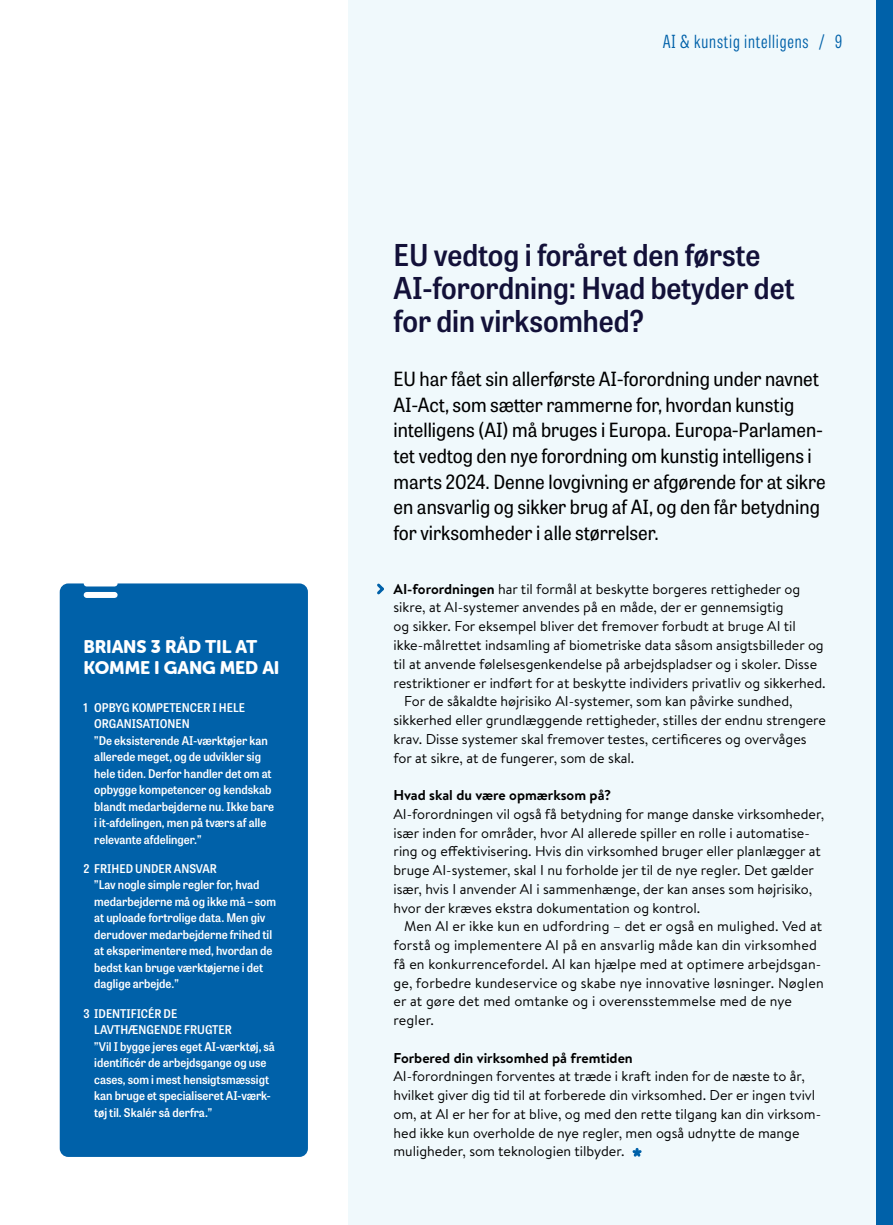
<style>
.page{position:relative;width:893px;height:1225px;background:#fff}
.page>*{position:absolute;margin:0;border:0;box-sizing:border-box;transform-origin:0 0}
.t1{font:30px/33px "Tablet Gothic Narrow Sb";color:#131139}
.t2{font:19.5px/25.5px "Tablet Gothic Narrow";color:#000}
.t3{font:18px/21px "Museo Sans Rounded 900";letter-spacing:-.01em;color:#fff}
.t4{font:300 18px "Tablet Gothic Compressed";letter-spacing:.05em;color:#0061a9}
.t5{font:14.25px/18.8px "Brandon Text";color:#000}
.t6{font:700 14.25px "Brandon Text";color:#000}
.t7{font:12px/16.5px "Tablet Gothic Narrow Sb";color:#fff}
.s1{font-weight:700}
</style>
<div class="page">
<div style="left:349px;top:0;width:544px;height:1225px;background:#f0f9fc"></div>
<div style="left:60px;top:583px;width:248px;height:574px;background:#0061a9;border-radius:9px"></div>
<div style="left:87px;top:580px;width:28px;height:6px;background:#fff"></div>
<div style="left:87px;top:592px;width:28px;height:6px;background:#fff"></div>
<div style="left:876px;top:0;width:17px;height:1225px;background:#0061a9"></div>
<svg style="left:377px;top:583px;width:7px;height:12px"></svg>
<svg style="left:632px;top:1148px;width:10px;height:8px"></svg>
<p class="t3" style="left:84px;top:636px;width:197px">BRIANS 3 RÅD TIL AT<br>KOMME I GANG MED AI</p>
<p class="t7" style="left:94px;top:698px;width:181px;text-indent:-11px">1 OPBYG KOMPETENCER I HELE<br>ORGANISATIONEN<br>”De eksisterende AI-værktøjer kan allerede meget, og de udvikler sig hele tiden. Derfor handler det om at opbygge kompetencer og kendskab blandt medarbejderne nu. Ikke bare i it-afdelingen, men på tværs af alle relevante afdelinger.”</p>
<p class="t7" style="left:94px;top:860px;width:183px;text-indent:-11px">2 FRIHED UNDER ANSVAR<br>”Lav nogle simple regler for, hvad medarbejderne må og ikke må – som at uploade fortrolige data. Men giv derudover medarbejderne frihed til at eksperimentere med, hvordan de bedst kan bruge værktøjerne i det daglige arbejde.”</p>
<p class="t7" style="left:94px;top:1004px;width:182px;text-indent:-11px">3 IDENTIFICÉR DE<br>LAVTHÆNGENDE FRUGTER<br>”Vil I bygge jeres eget AI-værktøj, så identificér de arbejdsgange og use cases, som i mest hensigtsmæssigt kan bruge et specialiseret AI-værk&shy;tøj til. Skalér så derfra.”</p>
<p class="t4" style="left:663px;top:29px;width:181px">AI &amp; kunstig intelligens / 9</p>
<h1 class="t1" style="left:394px;top:238px;width:403px">EU vedtog i foråret den første<br>AI-forordning: Hvad betyder det for din virksomhed?</h1>
<p class="t2" style="left:393px;top:366px;width:434px">EU har fået sin allerførste AI-forordning under navnet AI-Act, som sætter rammerne for, hvordan kunstig intelligens (AI) må bruges i Europa. Europa-Parlamen&shy;tet vedtog den nye forordning om kunstig intelligens i marts 2024. Denne lovgivning er afgørende for at sikre en ansvarlig og sikker brug af AI, og den får betydning for virksomheder i alle størrelser.</p>
<p class="t5" style="left:393px;top:579px;width:408px"><span class="s1">AI-forordningen</span> har til formål at beskytte borgeres rettigheder og</p>
<p class="t5" style="left:393px;top:597px;width:392px">sikre, at AI-systemer anvendes på en måde, der er gennemsigtig</p>
<p class="t5" style="left:393px;top:616px;width:404px">og sikker. For eksempel bliver det fremover forbudt at bruge AI til</p>
<p class="t5" style="left:393px;top:635px;width:432px">ikke-målrettet indsamling af biometriske data såsom ansigtsbilleder og</p>
<p class="t5" style="left:393px;top:654px;width:425px">til at anvende følelsesgenkendelse på arbejdspladser og i skoler. Disse</p>
<p class="t5" style="left:393px;top:672px;width:434px">restriktioner er indført for at beskytte individers privatliv og sikkerhed.</p>
<p class="t5" style="left:404px;top:691px;width:390px">For de såkaldte højrisiko AI-systemer, som kan påvirke sundhed,</p>
<p class="t5" style="left:393px;top:710px;width:434px">sikkerhed eller grundlæggende rettigheder, stilles der endnu strengere</p>
<p class="t5" style="left:393px;top:729px;width:415px">krav. Disse systemer skal fremover testes, certificeres og overvåges</p>
<p class="t5" style="left:393px;top:747px;width:242px">for at sikre, at de fungerer, som de skal.</p>
<p class="t6" style="left:393px;top:785px;width:219px">Hvad skal du være opmærksom på?</p>
<p class="t5" style="left:393px;top:804px;width:432px">AI-forordningen vil også få betydning for mange danske virksomheder, især inden for områder, hvor AI allerede spiller en rolle i automatise&shy;ring og effektivisering. Hvis din virksomhed bruger eller planlægger at bruge AI-systemer, skal I nu forholde jer til de nye regler. Det gælder især, hvis I anvender AI i sammenhænge, der kan anses som højrisiko, hvor der kræves ekstra dokumentation og kontrol.</p>
<p class="t5" style="left:393px;top:916px;width:432px;text-indent:11px">Men AI er ikke kun en udfordring – det er også en mulighed. Ved at forstå og implementere AI på en ansvarlig måde kan din virksomhed få en konkurrencefordel. AI kan hjælpe med at optimere arbejdsgan&shy;ge, forbedre kundeservice og skabe nye innovative løsninger. Nøglen er at gøre det med omtanke og i overensstemmelse med de nye regler.</p>
<p class="t6" style="left:393px;top:1047px;width:241px">Forbered din virksomhed på fremtiden</p>
<p class="t5" style="left:393px;top:1066px;width:429px">AI-forordningen forventes at træde i kraft inden for de næste to år, hvilket giver dig tid til at forberede din virksomhed. Der er ingen tvivl om, at AI er her for at blive, og med den rette tilgang kan din virksom&shy;hed ikke kun overholde de nye regler, men også udnytte de mange muligheder, som teknologien tilbyder.</p>
</div>
